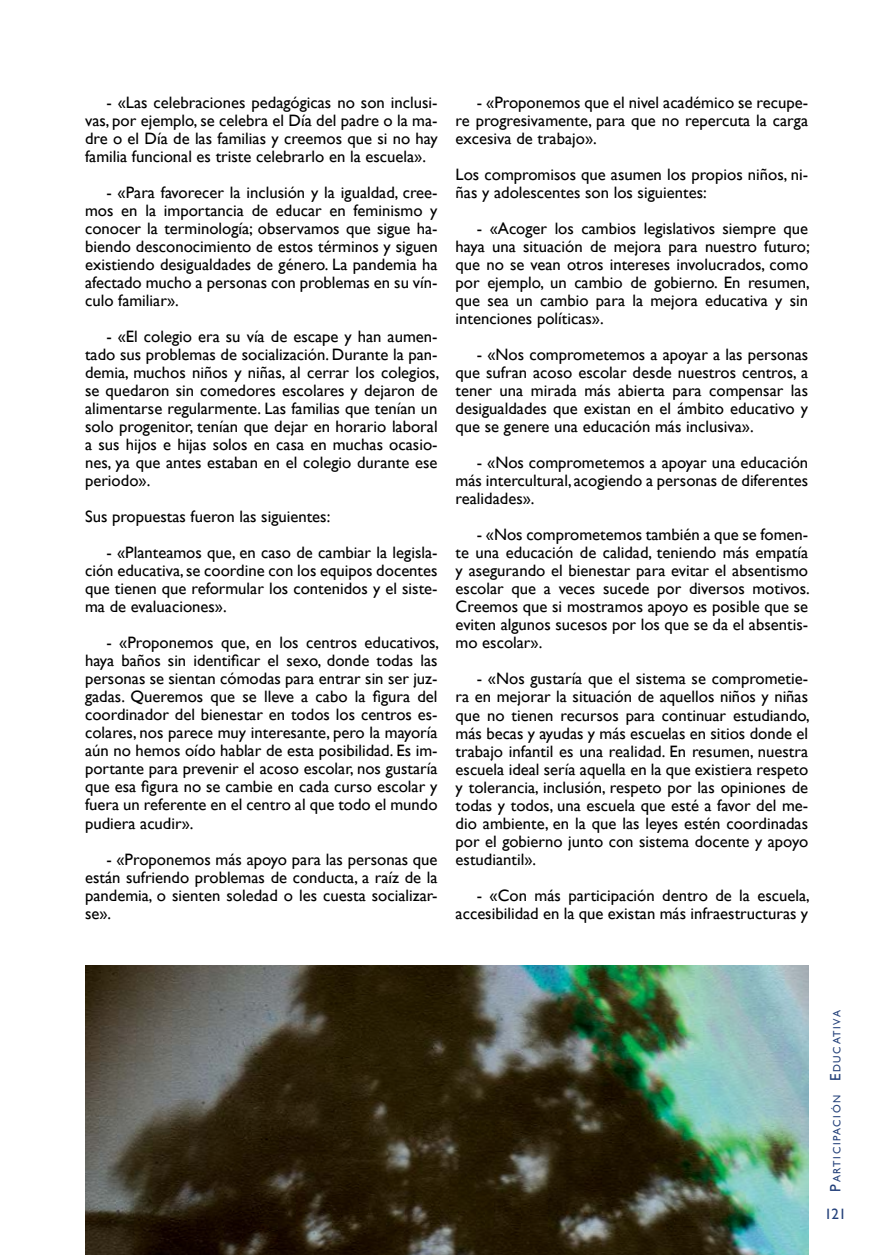
<style>
.page{position:relative;width:889px;height:1255px;background:#fff}
.page>*{position:absolute;margin:0;border:0;box-sizing:border-box;transform-origin:0 0}
.t1{font:16.5px/18px "Gill Sans";color:#000;text-align:justify}
.t2{font:15px "Gill Sans";color:#24417a}
.t3{font:10.5px "Gill Sans";letter-spacing:.155em;color:#24417a}
.s1{font-size:15px}
</style>
<div class="page">
<img style="left:85px;top:965px;width:723px;height:289px">
<p class="t1" style="left:85px;top:94px;width:354px;text-indent:21px">- «Las celebraciones pedagógicas no son inclusi&shy;vas, por ejemplo, se celebra el Día del padre o la ma&shy;dre o el Día de las familias y creemos que si no hay familia funcional es triste celebrarlo en la escuela».</p>
<p class="t1" style="left:85px;top:184px;width:354px;text-indent:21px">- «Para favorecer la inclusión y la igualdad, cree&shy;mos en la importancia de educar en feminismo y conocer la terminología; observamos que sigue ha&shy;biendo desconocimiento de estos términos y siguen existiendo desigualdades de género. La pandemia ha afectado mucho a personas con problemas en su vín&shy;culo familiar».</p>
<p class="t1" style="left:85px;top:328px;width:356px;text-indent:21px">- «El colegio era su vía de escape y han aumen&shy;tado sus problemas de socialización. Durante la pan&shy;demia, muchos niños y niñas, al cerrar los colegios, se quedaron sin comedores escolares y dejaron de alimentarse regularmente. Las familias que tenían un solo progenitor, tenían que dejar en horario laboral a sus hijos e hijas solos en casa en muchas ocasio&shy;nes, ya que antes estaban en el colegio durante ese periodo».</p>
<p class="t1" style="left:85px;top:508px;width:247px">Sus propuestas fueron las siguientes:</p>
<p class="t1" style="left:85px;top:544px;width:354px;text-indent:21px">- «Planteamos que, en caso de cambiar la legisla&shy;ción educativa, se coordine con los equipos docentes que tienen que reformular los contenidos y el siste&shy;ma de evaluaciones».</p>
<p class="t1" style="left:85px;top:634px;width:356px;text-indent:21px">- «Proponemos que, en los centros educativos, haya baños sin identificar el sexo, donde todas las personas se sientan cómodas para entrar sin ser juz&shy;gadas. Queremos que se lleve a cabo la figura del coordinador del bienestar en todos los centros es&shy;colares, nos parece muy interesante, pero la mayoría aún no hemos oído hablar de esta posibilidad. Es im&shy;portante para prevenir el acoso escolar, nos gustaría que esa figura no se cambie en cada curso escolar y fuera un referente en el centro al que todo el mundo pudiera acudir».</p>
<p class="t1" style="left:85px;top:850px;width:354px;text-indent:21px">- «Proponemos más apoyo para las personas que están sufriendo problemas de conducta, a raíz de la pandemia, o sienten soledad o les cuesta socializar&shy;se».</p>
<p class="t1" style="left:455px;top:94px;width:354px;text-indent:21px">- «Proponemos que el nivel académico se recupe&shy;re progresivamente, para que no repercuta la carga excesiva de trabajo».</p>
<p class="t1" style="left:455px;top:166px;width:354px">Los compromisos que asumen los propios niños, ni&shy;ñas y adolescentes son los siguientes:</p>
<p class="t1" style="left:455px;top:220px;width:356px;text-indent:21px">- «Acoger los cambios legislativos siempre que haya una situación de mejora para nuestro futuro; que no se vean otros intereses involucrados, como por ejemplo, un cambio de gobierno. En resumen, que sea un cambio para la mejora educativa y sin intenciones políticas».</p>
<p class="t1" style="left:455px;top:346px;width:354px;text-indent:21px">- «Nos comprometemos a apoyar a las personas que sufran acoso escolar desde nuestros centros, a tener una mirada más abierta para compensar las desigualdades que existan en el ámbito educativo y que se genere una educación más inclusiva».</p>
<p class="t1" style="left:455px;top:454px;width:354px;text-indent:21px">- «Nos comprometemos a apoyar una educación más intercultural, acogiendo a personas de diferentes realidades».</p>
<p class="t1" style="left:455px;top:526px;width:356px;text-indent:21px">- «Nos comprometemos también a que se fomen&shy;te una educación de calidad, teniendo más empatía y asegurando el bienestar para evitar el absentismo escolar que a veces sucede por diversos motivos.<br>Creemos que si mostramos apoyo es posible que se eviten algunos sucesos por los que se da el absentis&shy;mo escolar».</p>
<p class="t1" style="left:455px;top:670px;width:356px;text-indent:21px">- «Nos gustaría que el sistema se comprometie&shy;ra en mejorar la situación de aquellos niños y niñas que no tienen recursos para continuar estudiando, más becas y ayudas y más escuelas en sitios donde el trabajo infantil es una realidad. En resumen, nuestra escuela ideal sería aquella en la que existiera respeto y tolerancia, inclusión, respeto por las opiniones de todas y todos, una escuela que esté a favor del me&shy;dio ambiente, en la que las leyes estén coordinadas por el gobierno junto con sistema docente y apoyo estudiantil».</p>
<p class="t1" style="left:455px;top:886px;width:356px;text-align:right">- «Con más participación dentro de la escuela, accesibilidad en la que existan más infraestructuras y</p>
<p class="t3" style="left:831px;top:1191px;width:183px;rotate:-90deg"><span class="s1">P</span>articipación <span class="s1">E</span>ducativa</p>
<p class="t2" style="left:824px;top:1204px;width:23px">121</p>
</div>
